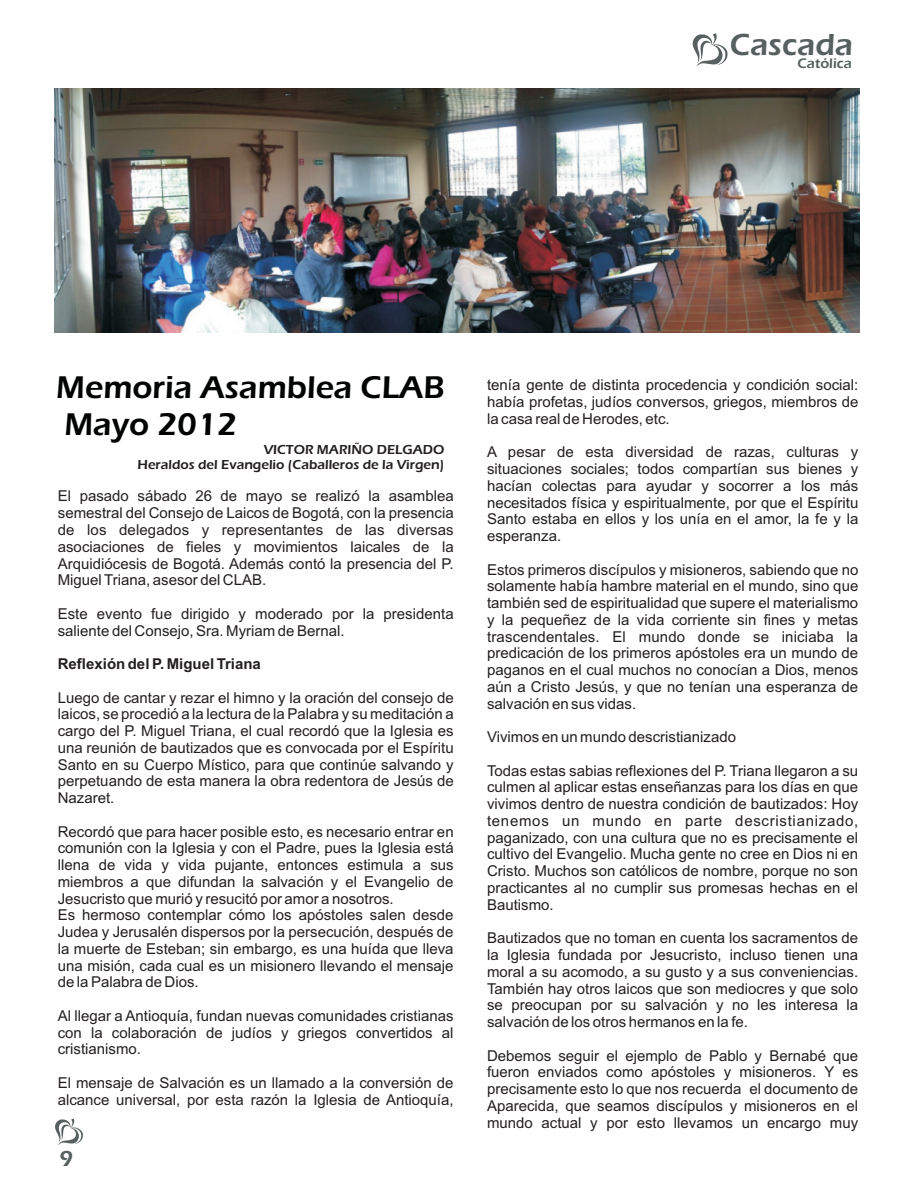
<style>
.page{position:relative;width:918px;height:1188px;background:#fff}
.page>*{position:absolute;margin:0;border:0;box-sizing:border-box;transform-origin:0 0}
.t1{font:600 32.55px/37px "Eras ITC";color:#010202}
.t2{font:600 31.5px "Eras ITC";color:#57605f}
.t3{font:600 22.5px "Eras ITC";color:#57605f}
.t4{font:15px/16.8px "Arial";color:#231f20;text-align:justify}
.t5{font:700 15px "Arial";color:#231f20}
.t6{font:600 14.4px "Eras ITC";color:#57605f}
.t7{font:600 13.5px/15.3px "Eras ITC";color:#231f20;text-align:right}
</style>
<div class="page">
<svg style="left:693px;top:33px;width:34px;height:33px"></svg>
<svg style="left:55px;top:1119px;width:28px;height:26px"></svg>
<img style="left:54px;top:88px;width:805px;height:245px">
<h2 class="t2" style="left:730px;top:34px;width:125px">Cascada</h2>
<p class="t6" style="left:798px;top:58px;width:56px">Católica</p>
<h1 class="t1" style="left:56px;top:372px;width:390px">Memoria Asamblea CLAB<br>Mayo 2012</h1>
<p class="t7" style="left:138px;top:443px;width:308px">VICTOR MARIÑO DELGADO<br>Heraldos del Evangelio (Caballeros de la Virgen)</p>
<p class="t4" style="left:58px;top:489px;width:397px">El pasado sábado 26 de mayo se realizó la asamblea semestral del Consejo de Laicos de Bogotá, con la presencia de los delegados y representantes de las diversas asociaciones de fieles y movimientos laicales de la Arquidiócesis de Bogotá. Además contó la presencia del P.<br>Miguel Triana, asesor del CLAB.</p>
<p class="t4" style="left:58px;top:607px;width:397px">Este evento fue dirigido y moderado por la presidenta saliente del Consejo, Sra. Myriam de Bernal.</p>
<p class="t5" style="left:58px;top:658px;width:205px">Reflexión del P. Miguel Triana</p>
<p class="t4" style="left:58px;top:690px;width:398px">Luego de cantar y rezar el himno y la oración del consejo de laicos, se procedió a la lectura de la Palabra y su meditación a cargo del P. Miguel Triana, el cual recordó que la Iglesia es una reunión de bautizados que es convocada por el Espíritu Santo en su Cuerpo Místico, para que continúe salvando y perpetuando de esta manera la obra redentora de Jesús de Nazaret.</p>
<p class="t4" style="left:58px;top:824px;width:397px;text-align:left">Recordó que para hacer posible esto, es necesario entrar en comunión con la Iglesia y con el Padre, pues la Iglesia está llena de vida y vida pujante, entonces estimula a sus miembros a que difundan la salvación y el Evangelio de Jesucristo que murió y resucitó por amor a nosotros.<br>Es hermoso contemplar cómo los apóstoles salen desde Judea y Jerusalén dispersos por la persecución, después de la muerte de Esteban; sin embargo, es una huída que lleva una misión, cada cual es un misionero llevando el mensaje de la Palabra de Dios.</p>
<p class="t4" style="left:58px;top:1009px;width:397px">Al llegar a Antioquía, fundan nuevas comunidades cristianas con la colaboración de judíos y griegos convertidos al cristianismo.</p>
<p class="t4" style="left:58px;top:1076px;width:397px">El mensaje de Salvación es un llamado a la conversión de alcance universal, por esta razón la Iglesia de Antioquía,</p>
<h3 class="t3" style="left:59px;top:1151px;width:15px">9</h3>
<p class="t4" style="left:487px;top:378px;width:373px">tenía gente de distinta procedencia y condición social: había profetas, judíos conversos, griegos, miembros de la casa real de Herodes, etc.</p>
<p class="t4" style="left:487px;top:445px;width:373px">A pesar de esta diversidad de razas, culturas y situaciones sociales; todos compartían sus bienes y hacían colectas para ayudar y socorrer a los más necesitados física y espiritualmente, por que el Espíritu Santo estaba en ellos y los unía en el amor, la fe y la esperanza.</p>
<p class="t4" style="left:487px;top:562px;width:373px">Estos primeros discípulos y misioneros, sabiendo que no solamente había hambre material en el mundo, sino que también sed de espiritualidad que supere el materialismo y la pequeñez de la vida corriente sin fines y metas trascendentales. El mundo donde se iniciaba la predicación de los primeros apóstoles era un mundo de paganos en el cual muchos no conocían a Dios, menos aún a Cristo Jesús, y que no tenían una esperanza de salvación en sus vidas.</p>
<p class="t4" style="left:487px;top:730px;width:251px">Vivimos en un mundo descristianizado</p>
<p class="t4" style="left:487px;top:763px;width:373px">Todas estas sabias reflexiones del P. Triana llegaron a su culmen al aplicar estas enseñanzas para los días en que vivimos dentro de nuestra condición de bautizados: Hoy tenemos un mundo en parte descristianizado, paganizado, con una cultura que no es precisamente el cultivo del Evangelio. Mucha gente no cree en Dios ni en Cristo. Muchos son católicos de nombre, porque no son practicantes al no cumplir sus promesas hechas en el Bautismo.</p>
<p class="t4" style="left:487px;top:931px;width:373px">Bautizados que no toman en cuenta los sacramentos de la Iglesia fundada por Jesucristo, incluso tienen una moral a su acomodo, a su gusto y a sus conveniencias.<br>También hay otros laicos que son mediocres y que solo se preocupan por su salvación y no les interesa la salvación de los otros hermanos en la fe.</p>
<p class="t4" style="left:487px;top:1048px;width:373px">Debemos seguir el ejemplo de Pablo y Bernabé que fueron enviados como apóstoles y misioneros. Y es precisamente esto lo que nos recuerda el documento de Aparecida, que seamos discípulos y misioneros en el mundo actual y por esto llevamos un encargo muy</p>
</div>
